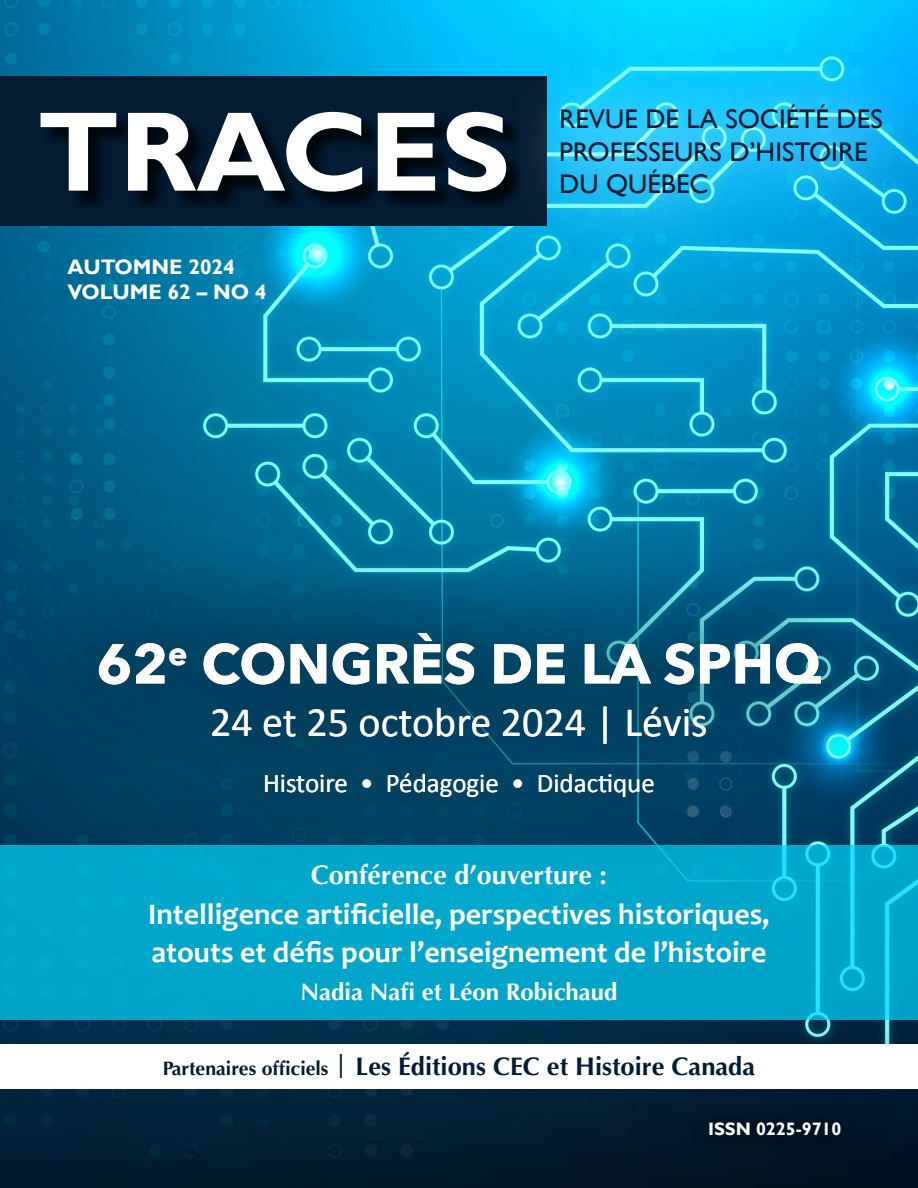
<style>
.page{position:relative;width:918px;height:1188px;background:#fff}
.page>*{position:absolute;margin:0;border:0;box-sizing:border-box;transform-origin:0 0}
.t1{font:700 114px "Gill Sans";color:#fff}
.t2{font:700 55.5px "Avenir Next";color:#fff}
.t3{font:42px "Calibri";color:#fff}
.t4{font:700 30px/37.8px "Candara";color:#fff}
.t5{font:27px/32.4px "Gill Sans";color:#031b33}
.t6{font:27px "Calibri";color:#fff}
.t7{font:700 27px "Optima";color:#fff}
.t8{font:700 25.5px "Optima";color:#031b33}
.t9{font:700 24px "Optima";color:#fff}
.t10{font:700 21px/25.2px "Gill Sans";color:#fff}
.t11{font:700 18px "Gill Sans";color:#fff}
.s1{font-size:19.5px}
.s2{font-size:24px}
</style>
<div class="page">
<img style="left:0;top:0;width:918px;height:846px">
<div style="left:0;top:77px;width:546px;height:149px;background:#031b33"></div>
<div style="left:43px;top:114px;width:482px;height:96px;background:#000;opacity:.75"></div>
<svg style="left:504px;top:50px;width:414px;height:202px;background:#19b2e4"></svg>
<svg style="left:0;top:1020px;width:918px;height:168px;background:#012036"></svg>
<div style="left:0;top:846px;width:918px;height:174px;background:#00a5ca"></div>
<div style="left:691px;top:1104px;width:168px;height:49px;background:#011527"></div>
<div style="left:0;top:1044px;width:918px;height:45px;background:#fff"></div>
<svg style="left:12px;top:548px;width:897px;height:337px;background:#03597b"></svg>
<h1 class="t1" style="left:37px;top:84px;width:474px">TRACES</h1>
<p class="t5" style="left:559px;top:103px;width:325px">REVUE DE LA SOCIÉTÉ DES<br>PROFESSEURS D’HISTOIRE<br>DU QUÉBEC</p>
<p class="t10" style="left:68px;top:255px;width:200px">AUTOMNE 2024<br>VOLUME 62 – NO 4</p>
<h2 class="t2" style="left:96px;top:616px;width:727px">62<sup>e</sup> CONGRÈS DE LA SPHQ</h2>
<h3 class="t3" style="left:210px;top:693px;width:499px">24 et 25 octobre 2024 | Lévis</h3>
<p class="t6" style="left:263px;top:764px;width:393px">Histoire • Pédagogie • Didactique</p>
<p class="t7" style="left:311px;top:859px;width:298px">Conférence d’ouverture :</p>
<p class="t4" style="left:148px;top:895px;width:623px">Intelligence artificielle, perspectives historiques, atouts et défis pour l’enseignement de l’histoire</p>
<p class="t9" style="left:300px;top:977px;width:319px">Nadia Nafi et Léon Robichaud</p>
<p class="t8" style="left:163px;top:1051px;width:594px"><span class="s1">Partenaires officiels</span> <span class="s2">|</span> Les Éditions CEC et Histoire Canada</p>
<p class="t11" style="left:708px;top:1118px;width:135px">ISSN 0225-9710</p>
</div>
